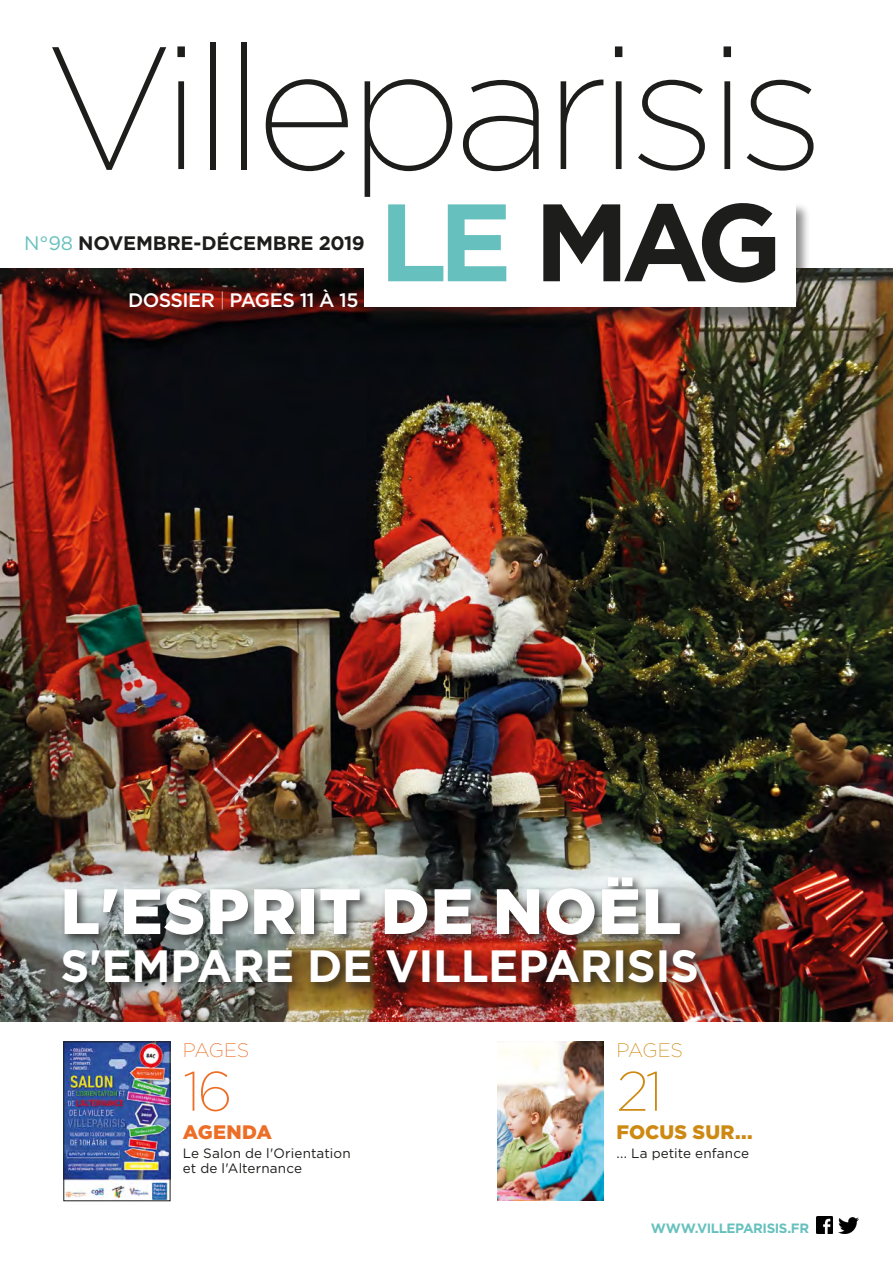
<style>
.page{position:relative;width:893px;height:1263px;background:#fff}
.page>*{position:absolute;margin:0;border:0;box-sizing:border-box;transform-origin:0 0}
.t1{font:200 174.15px "Gotham";letter-spacing:-.05em;color:#1d1d1b}
.t2{font:700 109.8px "Gotham";color:#1d1d1b}
.t3{font:900 63.9px "Gotham";letter-spacing:.015em;color:#fff}
.t4{font:200 55.5px "Gotham";color:#ed6e26}
.t5{font:200 55.5px "Gotham";color:#ce8913}
.t6{font:700 45.15px "Gotham";letter-spacing:-.01em;color:#fff}
.t7{font:700 19.5px "Gotham";letter-spacing:-.015em;color:#1d1d1b}
.t8{font:500 19.5px "Gotham";letter-spacing:-.03em;color:#fff}
.t9{font:900 19.5px "Gotham";letter-spacing:.005em;color:#ce8913}
.t10{font:900 19.5px "Gotham";letter-spacing:.02em;color:#ed6e26}
.t11{font:200 19.5px "Gotham";letter-spacing:-.025em;color:#ed6e26}
.t12{font:200 19.5px "Gotham";letter-spacing:-.025em;color:#ce8913}
.t13{font:13.5px/15px "Gotham";letter-spacing:.01em;color:#1d1d1b}
.t14{font:700 13.5px "Gotham";letter-spacing:-.035em;color:#66c1be}
.s1{font-weight:400;color:#66c1be}
.s2{color:#66c1be}
.s3{font-weight:200}
</style>
<div class="page">
<img style="left:0;top:286px;width:893px;height:735px">
<img style="left:816px;top:1216px;width:17px;height:17px">
<img style="left:839px;top:1218px;width:19px;height:15px">
<div style="left:0;top:0;width:893px;height:286px;background:#1d1d1b;opacity:.5"></div>
<div style="left:0;top:0;width:893px;height:268px;background:#fff"></div>
<div style="left:363px;top:202px;width:448px;height:126px;background:#1d1d1b;opacity:.5"></div>
<div style="left:364px;top:198px;width:431px;height:109px;background:#fff"></div>
<div style="left:60px;top:874px;width:649px;height:121px;background:#1d1d1b;opacity:.75"></div>
<img style="left:66px;top:1044px;width:102px;height:155px">
<img style="left:497px;top:1042px;width:107px;height:159px">
<h1 class="t1" style="left:45px;top:2px;width:781px">Villeparisis</h1>
<h3 class="t7" style="left:24px;top:231px;width:342px"><span class="s1">N°98</span> NOVEMBRE-DÉCEMBRE 2019</h3>
<h2 class="t2" style="left:379px;top:176px;width:405px"><span class="s2">LE</span> MAG</h2>
<h3 class="t8" style="left:128px;top:288px;width:232px">DOSSIER <span class="s3">|</span> PAGES 11 À 15</h3>
<h3 class="t3" style="left:61px;top:873px;width:622px">L'ESPRIT DE NOËL</h3>
<h3 class="t6" style="left:61px;top:939px;width:640px">S'EMPARE DE VILLEPARISIS</h3>
<h3 class="t11" style="left:183px;top:1039px;width:68px">PAGES</h3>
<h3 class="t4" style="left:183px;top:1057px;width:51px">16</h3>
<h3 class="t10" style="left:183px;top:1120px;width:91px">AGENDA</h3>
<p class="t13" style="left:183px;top:1145px;width:169px">Le Salon de l'Orientation et de l'Alternance</p>
<h3 class="t12" style="left:617px;top:1039px;width:68px">PAGES</h3>
<h3 class="t5" style="left:617px;top:1057px;width:48px">21</h3>
<h3 class="t9" style="left:617px;top:1120px;width:138px">FOCUS SUR...</h3>
<p class="t13" style="left:617px;top:1145px;width:134px">... La petite enfance</p>
<p class="t14" style="left:651px;top:1220px;width:160px">WWW.VILLEPARISIS.FR</p>
</div>
